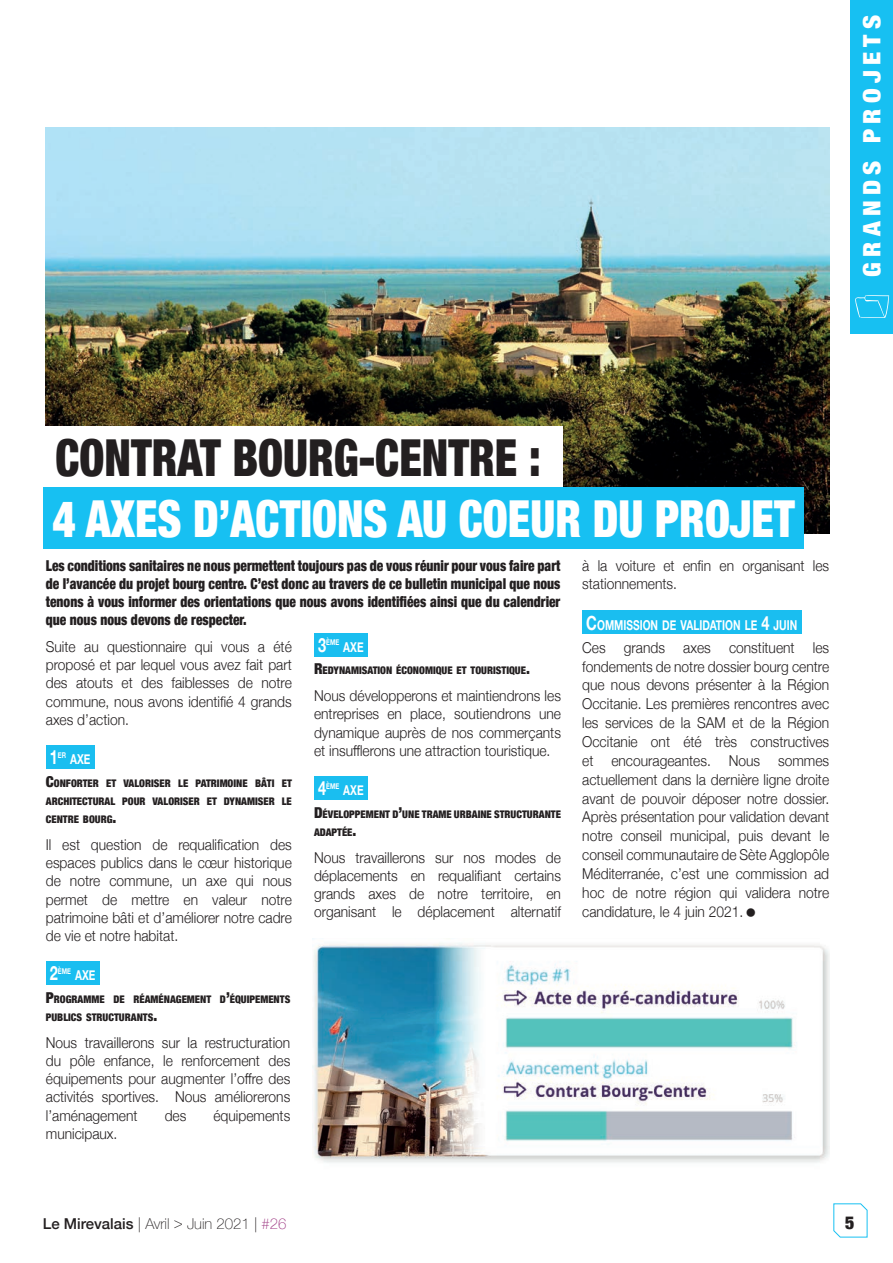
<style>
.page{position:relative;width:893px;height:1263px;background:#fff}
.page>*{position:absolute;margin:0;border:0;box-sizing:border-box;transform-origin:0 0}
.t1{font:900 condensed 51px "Helvetica Neue";color:#fff;scale:.88 1}
.t2{font:900 condensed 51px "Helvetica Neue";color:#231f20;scale:.88 1}
.t3{font:900 condensed 24px "Helvetica Neue";letter-spacing:.2em;color:#fff;scale:1.1 1}
.t4{font:700 19.5px "Helvetica Neue";color:#fff;scale:.75 1}
.t5{font:900 condensed 18px "Helvetica Neue";color:#231f20}
.t6{font:300 15px/18.1px "Helvetica Neue";color:#231f20;text-align:justify;scale:.92 1}
.t7{font:900 condensed 15px/18.1px "Helvetica Neue";color:#231f20;text-align:justify;scale:.9 1}
.t8{font:100 15px "Helvetica Neue";color:#231f20}
.t9{font:700 13.65px "Helvetica Neue";color:#fff;scale:.75 1}
.t10{font:900 condensed 10.5px/18.1px "Helvetica Neue";color:#231f20}
.t11{font:700 7.95px "Helvetica Neue";color:#fff;scale:.75 1}
.s1{font-size:15px}
.s2{font-size:19.5px}
.s3{font-weight:500}
.s4{color:#9a307e}
</style>
<div class="page">
<svg style="left:833px;top:1203px;width:35px;height:35px"></svg>
<div style="left:850px;top:0;width:43px;height:334px;background:#17c0f2"></div>
<svg style="left:855px;top:295px;width:34px;height:23px"></svg>
<div style="left:46px;top:745px;width:49px;height:23px;background:#1abef0"></div>
<div style="left:46px;top:961px;width:54px;height:23px;background:#1abef0"></div>
<div style="left:314px;top:633px;width:54px;height:23px;background:#1abef0"></div>
<div style="left:314px;top:776px;width:54px;height:23px;background:#1abef0"></div>
<div style="left:582px;top:610px;width:220px;height:24px;background:#1abef0"></div>
<img style="left:45px;top:128px;width:784px;height:406px">
<div style="left:44px;top:427px;width:518px;height:61px;background:#fff"></div>
<div style="left:44px;top:487px;width:760px;height:61px;background:#17c0f2"></div>
<img style="left:312px;top:938px;width:517px;height:225px">
<h2 class="t3" style="left:852px;top:276px;width:239px;rotate:-90deg">GRANDS PROJETS</h2>
<h1 class="t2" style="left:55px;top:416px;width:553px">CONTRAT BOURG-CENTRE :</h1>
<h1 class="t1" style="left:53px;top:477px;width:845px">4 AXES D’ACTIONS AU COEUR DU PROJET</h1>
<p class="t7" style="left:46px;top:555px;width:573px">Les conditions sanitaires ne nous permettent toujours pas de vous réunir pour vous faire part de l’avancée du projet bourg centre. C’est donc au travers de ce bulletin municipal que nous tenons à vous informer des orientations que nous avons identifiées ainsi que du calendrier que nous nous devons de respecter.</p>
<p class="t6" style="left:46px;top:636px;width:269px">Suite au questionnaire qui vous a été proposé et par lequel vous avez fait part des atouts et des faiblesses de notre commune, nous avons identifié 4 grands axes d’action.</p>
<h3 class="t4" style="left:50px;top:742px;width:12px">1</h3>
<p class="t11" style="left:58px;top:749px;width:12px">ER</p>
<p class="t9" style="left:70px;top:749px;width:29px">AXE</p>
<p class="t10" style="left:46px;top:773px;width:248px;text-align:justify"><span class="s1">C</span>ONFORTER ET VALORISER LE PATRIMOINE BÂTI ET ARCHITECTURAL POUR VALORISER ET DYNAMISER LE CENTRE BOURG<span class="s1">.</span></p>
<p class="t6" style="left:46px;top:834px;width:269px">Il est question de requalification des espaces publics dans le cœur historique de notre commune, un axe qui nous permet de mettre en valeur notre patrimoine bâti et d’améliorer notre cadre de vie et notre habitat.</p>
<h3 class="t4" style="left:50px;top:958px;width:12px">2</h3>
<p class="t11" style="left:58px;top:965px;width:19px">ÈME</p>
<h3 class="t4" style="left:318px;top:630px;width:12px">3</h3>
<p class="t11" style="left:326px;top:636px;width:19px">ÈME</p>
<p class="t9" style="left:343px;top:636px;width:29px">AXE</p>
<p class="t10" style="left:314px;top:661px;width:217px"><span class="s1">R</span>EDYNAMISATION ÉCONOMIQUE ET TOURISTIQUE<span class="s1">.</span></p>
<p class="t6" style="left:314px;top:686px;width:270px">Nous développerons et maintiendrons les entreprises en place, soutiendrons une dynamique auprès de nos commerçants et insufflerons une attraction touristique.</p>
<h3 class="t4" style="left:318px;top:773px;width:12px">4</h3>
<p class="t11" style="left:326px;top:780px;width:19px">ÈME</p>
<p class="t9" style="left:343px;top:780px;width:29px">AXE</p>
<p class="t10" style="left:314px;top:804px;width:248px"><span class="s1">D</span>ÉVELOPPEMENT D<span class="s1">’</span>UNE TRAME URBAINE STRUCTURANTE<br>ADAPTÉE<span class="s1">.</span></p>
<p class="t6" style="left:314px;top:847px;width:270px">Nous travaillerons sur nos modes de déplacements en requalifiant certains grands axes de notre territoire, en organisant le déplacement alternatif</p>
<p class="t9" style="left:75px;top:965px;width:29px">AXE</p>
<p class="t10" style="left:46px;top:989px;width:246px"><span class="s1">P</span>ROGRAMME DE RÉAMÉNAGEMENT D<span class="s1">’</span>ÉQUIPEMENTS<br>PUBLICS STRUCTURANTS<span class="s1">.</span></p>
<p class="t6" style="left:46px;top:1032px;width:267px">Nous travaillerons sur la restructuration du pôle enfance, le renforcement des équipements pour augmenter l’offre des activités sportives. Nous améliorerons l’aménagement</p>
<p class="t6" style="left:165px;top:1105px;width:25px">des</p>
<p class="t6" style="left:213px;top:1105px;width:85px">équipements</p>
<p class="t6" style="left:46px;top:1123px;width:79px">municipaux.</p>
<p class="t6" style="left:582px;top:555px;width:270px;line-height:18.9px">à la voiture et enfin en organisant les stationnements.</p>
<p class="t9" style="left:586px;top:614px;width:283px"><span class="s2">C</span>OMMISSION DE VALIDATION LE <span class="s2">4</span> JUIN</p>
<p class="t6" style="left:582px;top:637px;width:270px;line-height:18.9px">Ces grands axes constituent les fondements de notre dossier bourg centre que nous devons présenter à la Région Occitanie. Les premières rencontres avec les services de la SAM et de la Région Occitanie ont été très constructives et encourageantes. Nous sommes actuellement dans la dernière ligne droite avant de pouvoir déposer notre dossier.<br>Après présentation pour validation devant notre conseil municipal, puis devant le conseil communautaire de Sète Agglopôle Méditerranée, c’est une commission ad hoc de notre région qui validera notre candidature, le 4 juin 2021.</p>
<p class="t8" style="left:43px;top:1212px;width:245px"><span class="s3">Le Mirevalais</span> | Avril &gt; Juin 2021 | <span class="s4">#26</span></p>
<p class="t5" style="left:845px;top:1208px;width:11px">5</p>
</div>
